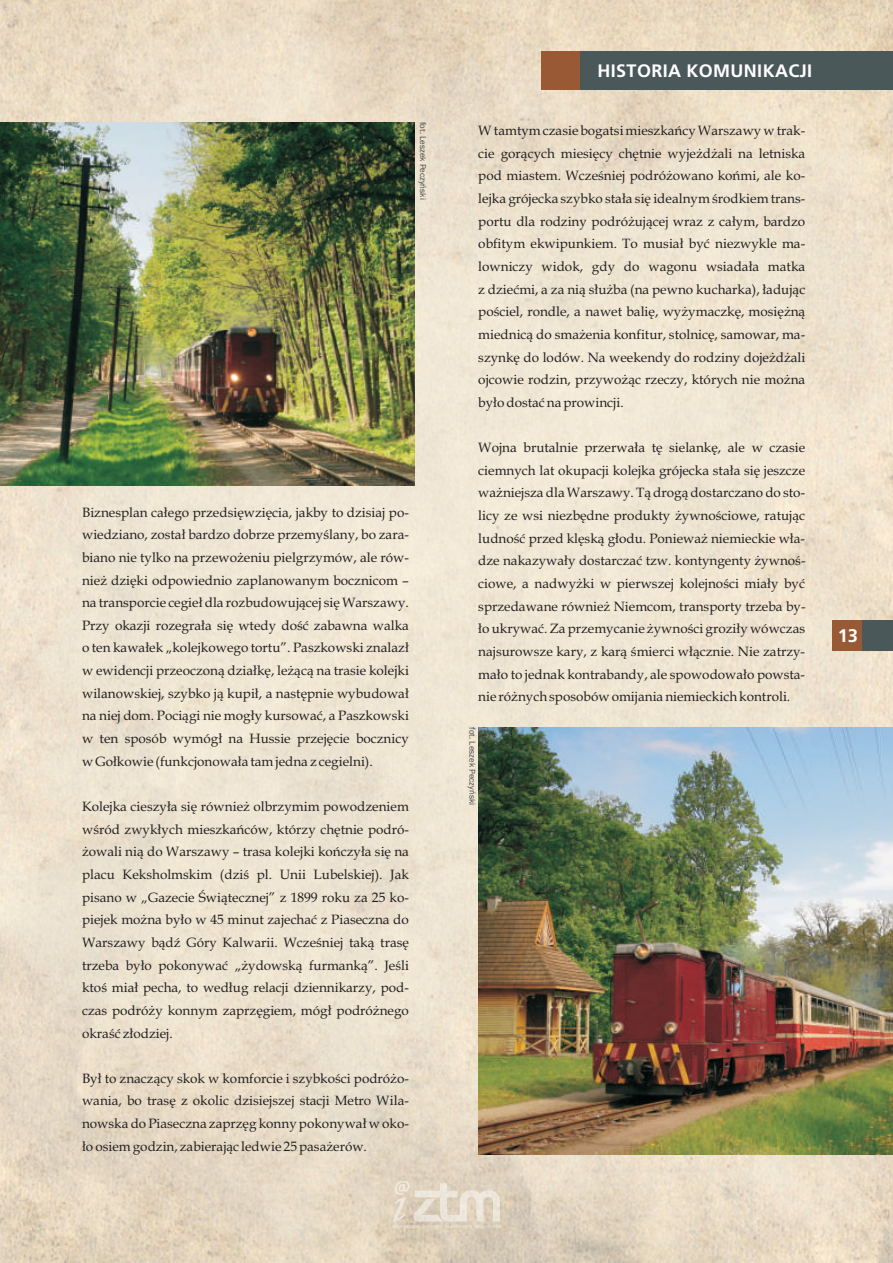
<style>
.page{position:relative;width:893px;height:1263px;background:#fff}
.page>*{position:absolute;margin:0;border:0;box-sizing:border-box;transform-origin:0 0}
.t1{font:700 18.3px "Frutiger LT Com";color:#fff}
.t2{font:700 18px "Frutiger LT Com";letter-spacing:.02em;color:#fff}
.t3{font:13.5px/22.6px "Book Antiqua";color:#231f20;text-align:justify}
.t4{font:8.7px "Franklin Gothic";color:#464648}
.t5{font:500 condensed 4.65px "Franklin Gothic";letter-spacing:.1em;color:rgb(255 255 255/.5)}
</style>
<div class="page">
<img style="left:0;top:0;width:893px;height:1263px">
<svg style="left:393px;top:1181px;width:107px;height:40px;background:#e3d8c7"></svg>
<img style="left:478px;top:727px;width:415px;height:427px">
<img style="left:0;top:122px;width:415px;height:364px">
<div style="left:832px;top:620px;width:31px;height:31px;background:#995935"></div>
<div style="left:580px;top:51px;width:313px;height:39px;background:#4b585a"></div>
<div style="left:541px;top:51px;width:39px;height:39px;background:#995935"></div>
<div style="left:863px;top:620px;width:30px;height:31px;background:#4b585a"></div>
<p class="t4" style="left:426px;top:122px;width:79px;rotate:90deg">fot. Leszek Peczyński</p>
<p class="t3" style="left:82px;top:502px;width:328px">Biznesplan całego przedsięwzięcia, jakby to dzisiaj po&shy;wiedziano, został bardzo dobrze przemyślany, bo zara&shy;biano nie tylko na przewożeniu pielgrzymów, ale rów&shy;nież dzięki odpowiednio zaplanowanym bocznicom – na transporcie cegieł dla rozbudowującej się Warszawy.<br>Przy okazji rozegrała się wtedy dość zabawna walka o ten kawałek „kolejkowego tortu”. Paszkowski znalazł w ewidencji przeoczoną działkę, leżącą na trasie kolejki wilanowskiej, szybko ją kupił, a następnie wybudował na niej dom. Pociągi nie mogły kursować, a Paszkowski w ten sposób wymógł na Hussie przejęcie bocznicy w Gołkowie (funkcjonowała tam jedna z cegielni).</p>
<p class="t3" style="left:82px;top:797px;width:328px">Kolejka cieszyła się również olbrzymim powodzeniem wśród zwykłych mieszkańców, którzy chętnie podró&shy;żowali nią do Warszawy – trasa kolejki kończyła się na placu Keksholmskim (dziś pl. Unii Lubelskiej). Jak pisano w „Gazecie Świątecznej” z 1899 roku za 25 ko&shy;piejek można było w 45 minut zajechać z Piaseczna do Warszawy bądź Góry Kalwarii. Wcześniej taką trasę trzeba było pokonywać „żydowską furmanką”. Jeśli ktoś miał pecha, to według relacji dziennikarzy, pod&shy;czas podróży konnym zaprzęgiem, mógł podróżnego okraść złodziej.</p>
<p class="t3" style="left:82px;top:1068px;width:328px">Był to znaczący skok w komforcie i szybkości podróżo&shy;wania, bo trasę z okolic dzisiejszej stacji Metro Wila&shy;nowska do Piaseczna zaprzęg konny pokonywał w oko&shy;ło osiem godzin, zabierając ledwie 25 pasażerów.</p>
<h2 class="t2" style="left:597px;top:63px;width:216px">HISTORIA KOMUNIKACJI</h2>
<p class="t3" style="left:478px;top:121px;width:329px">W tamtym czasie bogatsi mieszkańcy Warszawy w trak&shy;cie gorących miesięcy chętnie wyjeżdżali na letniska pod miastem. Wcześniej podróżowano końmi, ale ko&shy;lejka grójecka szybko stała się idealnym środkiem trans&shy;portu dla rodziny podróżującej wraz z całym, bardzo obfitym ekwipunkiem. To musiał być niezwykle ma&shy;lowniczy widok, gdy do wagonu wsiadała matka z dziećmi, a za nią służba (na pewno kucharka), ładując pościel, rondle, a nawet balię, wyżymaczkę, mosiężną miednicą do smażenia konfitur, stolnicę, samowar, ma&shy;szynkę do lodów. Na weekendy do rodziny dojeżdżali ojcowie rodzin, przywożąc rzeczy, których nie można było dostać na prowincji.</p>
<p class="t3" style="left:478px;top:438px;width:329px">Wojna brutalnie przerwała tę sielankę, ale w czasie ciemnych lat okupacji kolejka grójecka stała się jeszcze ważniejsza dla Warszawy. Tą drogą dostarczano do sto&shy;licy ze wsi niezbędne produkty żywnościowe, ratując ludność przed klęską głodu. Ponieważ niemieckie wła&shy;dze nakazywały dostarczać tzw. kontyngenty żywnoś&shy;ciowe, a nadwyżki w pierwszej kolejności miały być sprzedawane również Niemcom, transporty trzeba by&shy;ło ukrywać. Za przemycanie żywności groziły wówczas najsurowsze kary, z karą śmierci włącznie. Nie zatrzy&shy;mało to jednak kontrabandy, ale spowodowało powsta&shy;nie różnych sposobów omijania niemieckich kontroli.</p>
<p class="t4" style="left:476px;top:727px;width:79px;rotate:90deg">fot. Leszek Peczyński</p>
<p class="t5" style="left:392px;top:1225px;width:110px">MIESIĘCZNIK ZARZĄDU TRANSPORTU MIEJSKIEGO</p>
<h1 class="t1" style="left:838px;top:628px;width:22px">13</h1>
</div>
